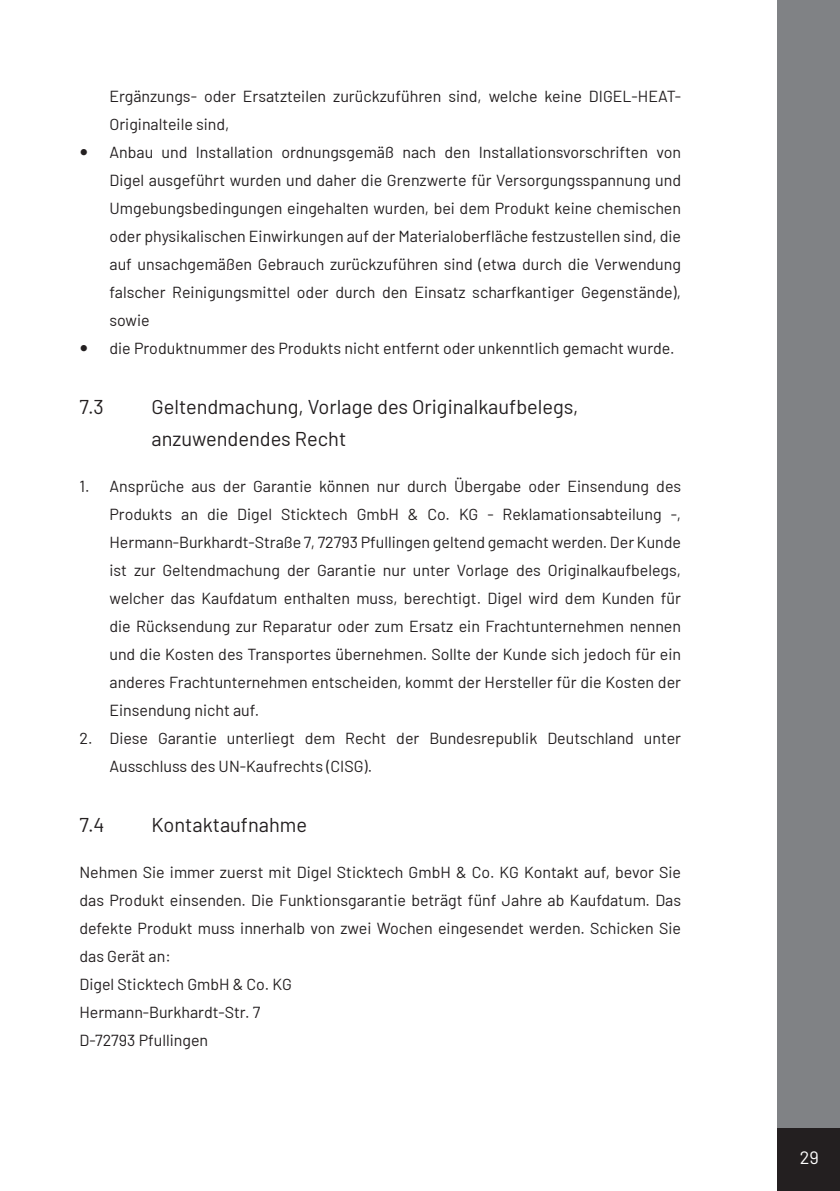
<style>
.page{position:relative;width:840px;height:1191px;background:#fff}
.page>*{position:absolute;margin:0;border:0;box-sizing:border-box;transform-origin:0 0}
.t1{font:20px/32px "Barlow";color:#231f20}
.t2{font:18px "Barlow";color:#fff}
.Paragraph{font:16px/28px "Barlow";color:#231f20;text-align:justify}
</style>
<div class="page">
<div style="left:777px;top:0;width:62px;height:1191px;background:#808285"></div>
<div style="left:777px;top:1128px;width:62px;height:63px;background:#231f20"></div>
<p class="Paragraph" style="left:109px;top:81px;width:572px">Ergänzungs- oder Ersatzteilen zurückzuführen sind, welche keine DIGEL-HEAT-<br>Originalteile sind,</p>
<p class="Paragraph" style="left:109px;top:137px;width:572px">Anbau und Installation ordnungsgemäß nach den Installationsvorschriften von Digel ausgeführt wurden und daher die Grenzwerte für Versorgungsspannung und Umgebungsbedingungen eingehalten wurden, bei dem Produkt keine chemischen oder physikalischen Einwirkungen auf der Materialoberfläche festzustellen sind, die auf unsachgemäßen Gebrauch zurückzuführen sind (etwa durch die Verwendung falscher Reinigungsmittel oder durch den Einsatz scharfkantiger Gegenstände), sowie</p>
<p class="Paragraph" style="left:109px;top:333px;width:566px">die Produktnummer des Produkts nicht entfernt oder unkenntlich gemacht wurde.</p>
<h2 class="t1" style="left:79px;top:389px;width:26px">7.3</h2>
<h2 class="t1" style="left:151px;top:389px;width:428px">Geltendmachung, Vorlage des Originalkaufbelegs, anzuwendendes Recht</h2>
<p class="Paragraph" style="left:109px;top:471px;width:572px;text-indent:-30px">1. Ansprüche aus der Garantie können nur durch Übergabe oder Einsendung des Produkts an die Digel Sticktech GmbH &amp; Co. KG - Reklamationsabteilung -, Hermann-Burkhardt-Straße 7, 72793 Pfullingen geltend gemacht werden. Der Kunde ist zur Geltendmachung der Garantie nur unter Vorlage des Originalkaufbelegs, welcher das Kaufdatum enthalten muss, berechtigt. Digel wird dem Kunden für die Rücksendung zur Reparatur oder zum Ersatz ein Frachtunternehmen nennen und die Kosten des Transportes übernehmen. Sollte der Kunde sich jedoch für ein anderes Frachtunternehmen entscheiden, kommt der Hersteller für die Kosten der Einsendung nicht auf.</p>
<p class="Paragraph" style="left:109px;top:723px;width:572px;text-indent:-30px">2. Diese Garantie unterliegt dem Recht der Bundesrepublik Deutschland unter<br>Ausschluss des UN-Kaufrechts (CISG).</p>
<h2 class="t1" style="left:79px;top:807px;width:27px">7.4</h2>
<h2 class="t1" style="left:151px;top:807px;width:157px">Kontaktaufnahme</h2>
<p class="Paragraph" style="left:79px;top:857px;width:602px">Nehmen Sie immer zuerst mit Digel Sticktech GmbH &amp; Co. KG Kontakt auf, bevor Sie das Produkt einsenden. Die Funktionsgarantie beträgt fünf Jahre ab Kaufdatum. Das defekte Produkt muss innerhalb von zwei Wochen eingesendet werden. Schicken Sie das Gerät an:</p>
<p class="Paragraph" style="left:79px;top:969px;width:214px">Digel Sticktech GmbH &amp; Co. KG</p>
<p class="Paragraph" style="left:79px;top:997px;width:182px">Hermann-Burkhardt-Str. 7</p>
<p class="Paragraph" style="left:79px;top:1025px;width:130px">D-72793 Pfullingen</p>
<p class="t2" style="left:799px;top:1144px;width:21px">29</p>
</div>
